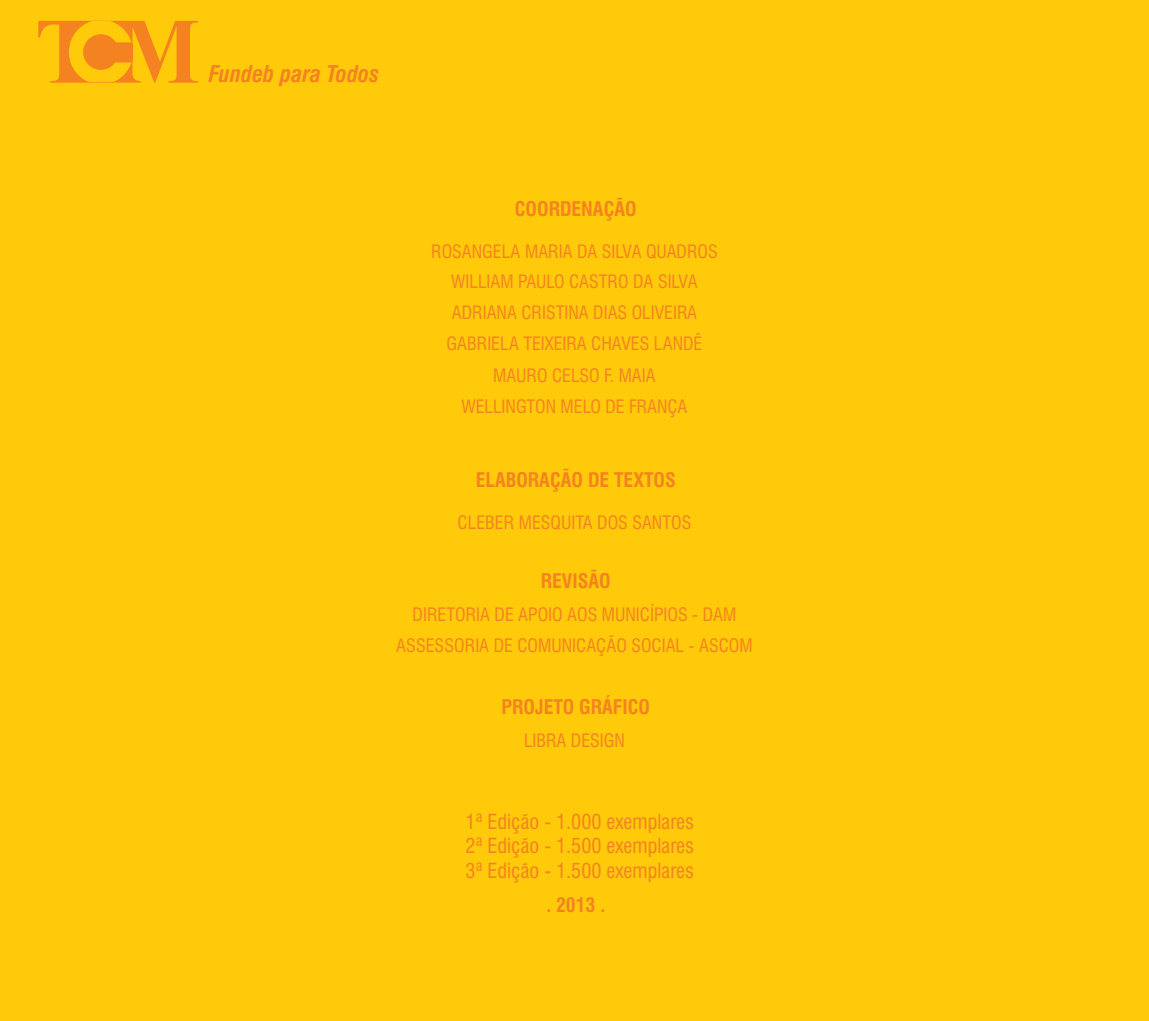
<style>
.page{position:relative;width:1149px;height:1021px;background:#fff}
.page>*{position:absolute;margin:0;border:0;box-sizing:border-box;transform-origin:0 0}
.t1{font:italic 700 condensed 22.5px "Swiss 721 BT";color:#f58220}
.t2{font:condensed 20.25px/24.3px "Swiss 721 BT";color:#f58220;text-align:justify}
.t3{font:700 condensed 19.57px "Swiss 721 BT";color:#f58220}
.t4{font:condensed 18px/31.1px "Swiss 721 BT";color:#f58220;text-align:center}
</style>
<div class="page">
<div style="left:0;top:0;width:1148px;height:1020px;background:#feca0a"></div>
<svg style="left:38px;top:21px;width:160px;height:62px"></svg>
<p class="t1" style="left:209px;top:65px;width:172px">Fundeb para Todos</p>
<p class="t3" style="left:514px;top:201px;width:123px">COORDENAÇÃO</p>
<p class="t4" style="left:431px;top:237px;width:288px">ROSANGELA MARIA DA SILVA QUADROS</p>
<p class="t4" style="left:446px;top:268px;width:257px">WILLIAM PAULO CASTRO DA SILVA<br>ADRIANA CRISTINA DIAS OLIVEIRA<br>GABRIELA TEIXEIRA CHAVES LANDÊ<br>MAURO CELSO F. MAIA</p>
<p class="t4" style="left:461px;top:392px;width:227px">WELLINGTON MELO DE FRANÇA</p>
<p class="t3" style="left:475px;top:472px;width:202px">ELABORAÇÃO DE TEXTOS</p>
<p class="t4" style="left:457px;top:509px;width:235px">CLEBER MESQUITA DOS SANTOS</p>
<p class="t3" style="left:540px;top:573px;width:72px">REVISÃO</p>
<p class="t4" style="left:412px;top:600px;width:325px">DIRETORIA DE APOIO AOS MUNICÍPIOS - DAM</p>
<p class="t4" style="left:396px;top:631px;width:358px">ASSESSORIA DE COMUNICAÇÃO SOCIAL - ASCOM</p>
<p class="t3" style="left:501px;top:699px;width:150px">PROJETO GRÁFICO</p>
<p class="t4" style="left:524px;top:726px;width:102px">LIBRA DESIGN</p>
<p class="t2" style="left:465px;top:811px;width:230px">1ª Edição - 1.000 exemplares 2ª Edição - 1.500 exemplares 3ª Edição - 1.500 exemplares</p>
<p class="t3" style="left:546px;top:896px;width:60px">. 2013 .</p>
</div>
